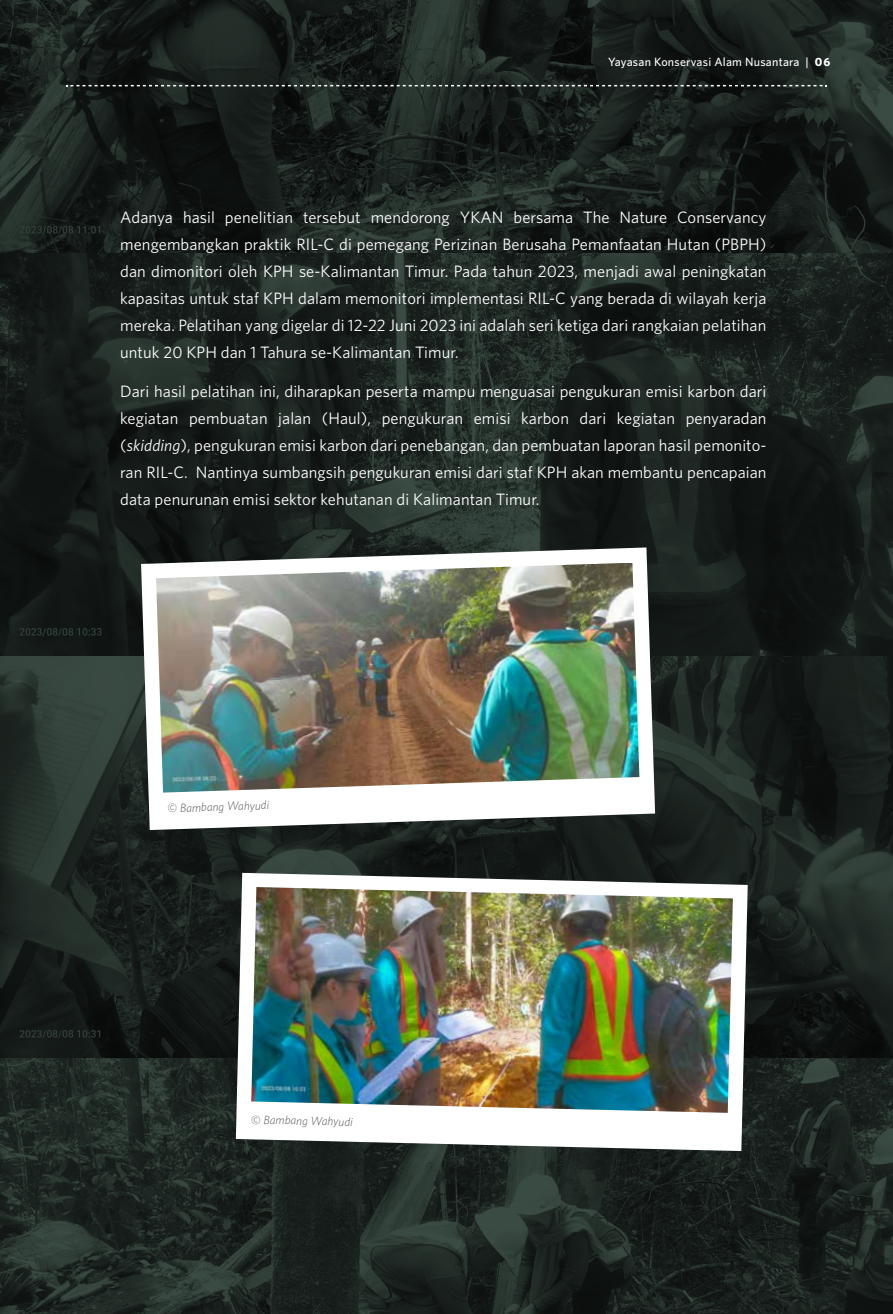
<style>
.page{position:relative;width:893px;height:1314px;background:#fff}
.page>*{position:absolute;margin:0;border:0;box-sizing:border-box;transform-origin:0 0}
.t1{font:16.5px/27px "Whitney";letter-spacing:.005em;color:#fff;text-align:justify}
.t2{font:500 12px "Whitney";letter-spacing:.02em;color:#fff}
.t3{font:italic 300 12px "Whitney";color:#585858}
.s1{font-weight:700}
.s2{font-style:italic}
</style>
<div class="page">
<img style="left:0;top:0;width:893px;height:1314px">
<svg style="left:66px;top:85px;width:761px;height:1px"></svg>
<svg style="left:141px;top:547px;width:514px;height:283px"></svg>
<img style="left:156px;top:563px;width:483px;height:230px">
<svg style="left:236px;top:873px;width:512px;height:278px"></svg>
<img style="left:251px;top:887px;width:482px;height:226px">
<p class="t2" style="left:608px;top:54px;width:224px">Yayasan Konservasi Alam Nusantara | <span class="s1">06</span></p>
<p class="t1" style="left:120px;top:203px;width:648px">Adanya hasil penelitian tersebut mendorong YKAN bersama The Nature Conservancy mengembangkan praktik RIL-C di pemegang Perizinan Berusaha Pemanfaatan Hutan (PBPH) dan dimonitori oleh KPH se-Kalimantan Timur. Pada tahun 2023, menjadi awal peningkatan kapasitas untuk staf KPH dalam memonitori implementasi RIL-C yang berada di wilayah kerja mereka. Pelatihan yang digelar di 12-22 Juni 2023 ini adalah seri ketiga dari rangkaian pelatihan untuk 20 KPH dan 1 Tahura se-Kalimantan Timur.</p>
<p class="t1" style="left:120px;top:377px;width:648px">Dari hasil pelatihan ini, diharapkan peserta mampu menguasai pengukuran emisi karbon dari kegiatan pembuatan jalan (Haul), pengukuran emisi karbon dari kegiatan penyaradan (<span class="s2">skidding</span>), pengukuran emisi karbon dari penebangan, dan pembuatan laporan hasil pemonito&shy;ran RIL-C. Nantinya sumbangsih pengukuran emisi dari staf KPH akan membantu pencapaian data penurunan emisi sektor kehutanan di Kalimantan Timur.</p>
<p class="t3" style="left:167px;top:801px;width:103px;rotate:-2deg">© Bambang Wahyudi</p>
<p class="t3" style="left:251px;top:1113px;width:103px;rotate:1deg">© Bambang Wahyudi</p>
</div>
